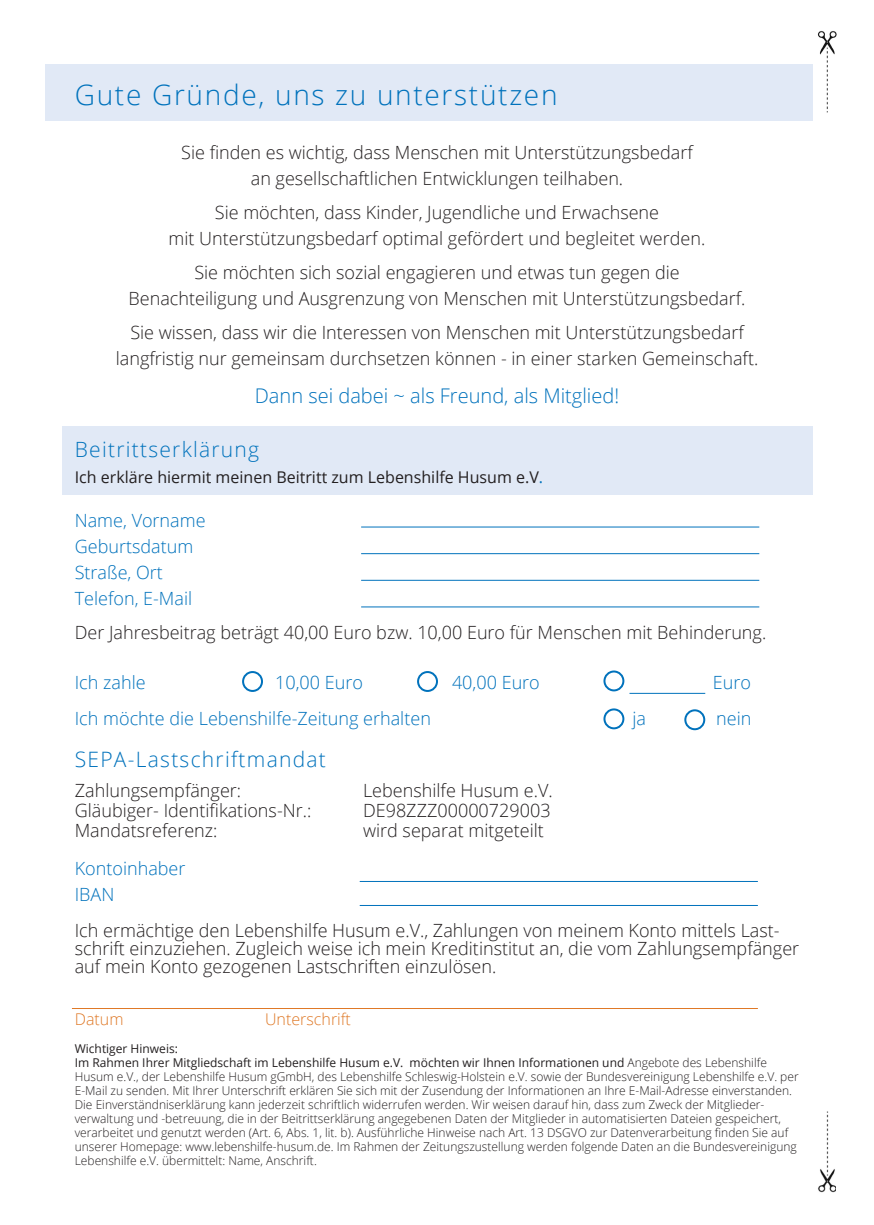
<style>
.page{position:relative;width:874px;height:1225px;background:#fff}
.page>*{position:absolute;margin:0;border:0;box-sizing:border-box;transform-origin:0 0}
.t1{font:300 28px "Open Sans";letter-spacing:.06em;color:#0072bc}
.t2{font:300 21.2px "Open Sans";letter-spacing:.06em;color:#0072bc}
.t3{font:300 21px "Open Sans";letter-spacing:.06em;color:#0072bc}
.t4{font:300 20.2px "Open Sans";color:#0072bc}
.t5{font:300 18.2px/18px "Open Sans";color:#231f20}
.t6{font:300 18.2px "Open Sans";color:#0072bc}
.t7{font:16.2px "Open Sans";color:#231f20}
.t8{font:300 16.2px "Open Sans";color:#df7927}
.t9{font:300 12.2px/14px "Open Sans";color:#231f20}
.t10{font:12.2px "Open Sans";color:#231f20}
.s1{color:#0072bc}
.s2{font-weight:400}
</style>
<div class="page">
<img style="left:812px;top:31px;width:25px;height:90px">
<div style="left:45px;top:64px;width:767px;height:56px;background:#e1e9f6"></div>
<div style="left:62px;top:426px;width:750px;height:68px;background:#e1e9f6"></div>
<div style="left:242px;top:671px;width:21px;height:21px;border:2px solid #0072bc;border-radius:50%"></div>
<div style="left:603px;top:670px;width:21px;height:21px;border:2px solid #0072bc;border-radius:50%"></div>
<div style="left:417px;top:671px;width:21px;height:21px;border:2px solid #0072bc;border-radius:50%"></div>
<div style="left:603px;top:708px;width:21px;height:21px;border:2px solid #0072bc;border-radius:50%"></div>
<div style="left:684px;top:709px;width:21px;height:21px;border:2px solid #0072bc;border-radius:50%"></div>
<img style="left:818px;top:1111px;width:16px;height:82px">
<hr style="left:72px;top:1008px;width:685px;height:1px;background:#df7927">
<hr style="left:359px;top:881px;width:398px;height:1px;background:#0072bc">
<hr style="left:359px;top:905px;width:398px;height:1px;background:#0072bc">
<hr style="left:629px;top:693px;width:76px;height:1px;background:#0072bc">
<hr style="left:361px;top:527px;width:398px;height:1px;background:#0072bc">
<hr style="left:361px;top:553px;width:398px;height:1px;background:#0072bc">
<hr style="left:361px;top:580px;width:398px;height:1px;background:#0072bc">
<hr style="left:361px;top:606px;width:398px;height:1px;background:#0072bc">
<p class="t1" style="left:75px;top:75px;width:484px">Gute Gründe, uns zu unterstützen</p>
<p class="t5" style="left:181px;top:143px;width:512px">Sie finden es wichtig, dass Menschen mit Unterstützungsbedarf</p>
<p class="t5" style="left:251px;top:169px;width:374px">an gesellschaftlichen Entwicklungen teilhaben.</p>
<p class="t5" style="left:215px;top:203px;width:445px">Sie möchten, dass Kinder, Jugendliche und Erwachsene</p>
<p class="t5" style="left:168px;top:229px;width:538px">mit Unterstützungsbedarf optimal gefördert und begleitet werden.</p>
<p class="t5" style="left:194px;top:263px;width:486px">Sie möchten sich sozial engagieren und etwas tun gegen die</p>
<p class="t5" style="left:128px;top:289px;width:618px">Benachteiligung und Ausgrenzung von Menschen mit Unterstützungsbedarf.</p>
<p class="t5" style="left:130px;top:323px;width:614px">Sie wissen, dass wir die Interessen von Menschen mit Unterstützungsbedarf</p>
<p class="t5" style="left:116px;top:349px;width:643px">langfristig nur gemeinsam durchsetzen können - in einer starken Gemeinschaft.</p>
<p class="t4" style="left:255px;top:382px;width:365px">Dann sei dabei ~ als Freund, als Mitglied!</p>
<p class="t3" style="left:75px;top:435px;width:186px">Beitrittserklärung</p>
<p class="t7" style="left:75px;top:466px;width:469px">Ich erkläre hiermit meinen Beitritt zum Lebenshilfe Husum e.V<span class="s1">.</span></p>
<p class="t6" style="left:75px;top:508px;width:132px">Name, Vorname</p>
<p class="t6" style="left:75px;top:534px;width:120px">Geburtsdatum</p>
<p class="t6" style="left:75px;top:560px;width:90px">Straße, Ort</p>
<p class="t6" style="left:75px;top:586px;width:119px">Telefon, E-Mail</p>
<p class="t5" style="left:75px;top:623px;width:692px">Der Jahresbeitrag beträgt 40,00 Euro bzw. 10,00 Euro für Menschen mit Behinderung.</p>
<p class="t6" style="left:75px;top:670px;width:72px">Ich zahle</p>
<p class="t6" style="left:275px;top:670px;width:89px">10,00 Euro</p>
<p class="t6" style="left:452px;top:670px;width:89px">40,00 Euro</p>
<p class="t6" style="left:712px;top:670px;width:40px">Euro</p>
<p class="t6" style="left:75px;top:706px;width:357px">Ich möchte die Lebenshilfe-Zeitung erhalten</p>
<p class="t6" style="left:632px;top:706px;width:15px">ja</p>
<p class="t6" style="left:716px;top:706px;width:37px">nein</p>
<p class="t2" style="left:75px;top:745px;width:252px">SEPA-Lastschriftmandat</p>
<p class="t5" style="left:75px;top:781px;width:168px">Zahlungsempfänger:</p>
<p class="t5" style="left:363px;top:781px;width:191px">Lebenshilfe Husum e.V.</p>
<p class="t5" style="left:75px;top:801px;width:238px">Gläubiger- Identifikations-Nr.:</p>
<p class="t5" style="left:363px;top:801px;width:189px">DE98ZZZ00000729003</p>
<p class="t5" style="left:75px;top:821px;width:144px">Mandatsreferenz:</p>
<p class="t5" style="left:363px;top:821px;width:182px">wird separat mitgeteilt</p>
<p class="t6" style="left:75px;top:856px;width:112px">Kontoinhaber</p>
<p class="t6" style="left:75px;top:882px;width:41px">IBAN</p>
<p class="t5" style="left:75px;top:921px;width:725px">Ich ermächtige den Lebenshilfe Husum e.V., Zahlungen von meinem Konto mittels Last&shy;schrift einzuziehen. Zugleich weise ich mein Kreditinstitut an, die vom Zahlungsempfänger auf mein Konto gezogenen Lastschriften einzulösen.</p>
<p class="t8" style="left:75px;top:1008px;width:50px">Datum</p>
<p class="t8" style="left:265px;top:1008px;width:87px">Unterschrift</p>
<p class="t10" style="left:75px;top:1040px;width:105px">Wichtiger Hinweis:</p>
<p class="t9" style="left:75px;top:1055px;width:725px"><span class="s2">Im Rahmen Ihrer Mitgliedschaft im Lebenshilfe Husum e.V. möchten wir Ihnen Informationen und</span> Angebote des Lebenshilfe Husum e.V., der Lebenshilfe Husum gGmbH, des Lebenshilfe Schleswig-Holstein e.V. sowie der Bundesvereinigung Lebenshilfe e.V. per E-Mail zu senden. Mit Ihrer Unterschrift erklären Sie sich mit der Zusendung der Informationen an Ihre E-Mail-Adresse einverstanden.<br>Die Einverständniserklärung kann jederzeit schriftlich widerrufen werden. Wir weisen darauf hin, dass zum Zweck der Mitglieder&shy;verwaltung und -betreuung, die in der Beitrittserklärung angegebenen Daten der Mitglieder in automatisierten Dateien gespeichert, verarbeitet und genutzt werden (Art. 6, Abs. 1, lit. b). Ausführliche Hinweise nach Art. 13 DSGVO zur Datenverarbeitung finden Sie auf unserer Homepage: www.lebenshilfe-husum.de. Im Rahmen der Zeitungszustellung werden folgende Daten an die Bundesvereinigung Lebenshilfe e.V. übermittelt: Name, Anschrift.</p>
</div>
